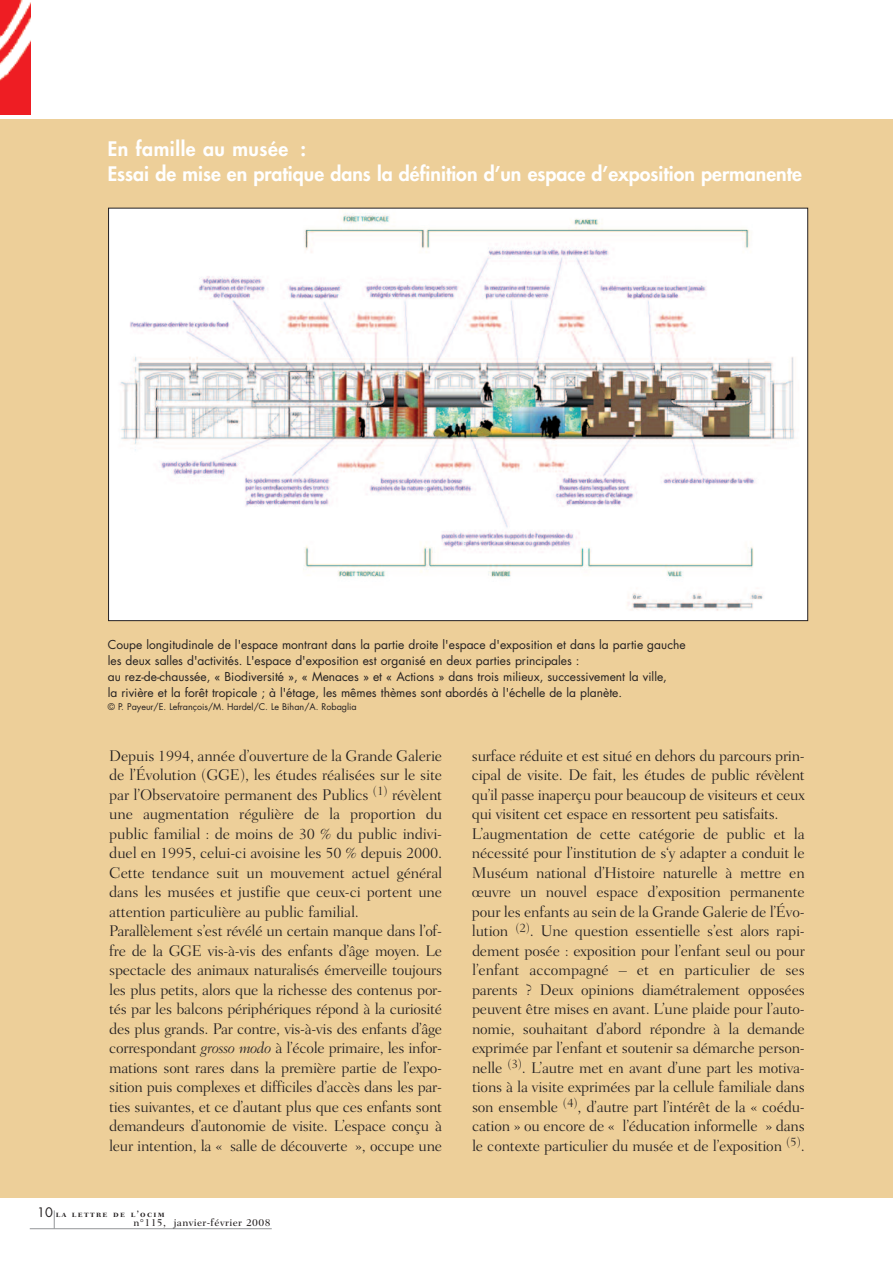
<style>
.page{position:relative;width:893px;height:1263px;background:#fff}
.page>*{position:absolute;margin:0;border:0;box-sizing:border-box;transform-origin:0 0}
.t1{font:800 19.5px/25.5px "Futura";color:#fff}
.t2{font:300 15.75px/19.5px "Fairfield LH";letter-spacing:-.015em;color:#231f20}
.t3{font:12px/15.8px "Futura";color:#231f20}
.t4{font:500 10.5px "Fairfield LH";letter-spacing:.04em;color:#231f20}
.t5{font:9px "Futura";color:#231f20}
.t6{font:9px "Fairfield LH Bold SC";letter-spacing:.15em;color:#231f20}
.s1{font-style:italic}
.s2{font-family:"Futura";font-size:12.75px}
</style>
<div class="page">
<svg style="left:54px;top:1210px;width:1px;height:18px"></svg>
<hr style="left:30px;top:1228px;width:242px;height:1px;background:#939598">
<img style="left:0;top:0;width:30px;height:114px">
<div style="left:0;top:119px;width:893px;height:1078px;background:#edcf99"></div>
<img style="left:110px;top:210px;width:694px;height:409px">
<p class="t1" style="left:108px;top:137px;width:696px">En famille au musée :<br>Essai de mise en pratique dans la définition d’un espace d’exposition permanente</p>
<p class="t3" style="left:108px;top:638px;width:579px">Coupe longitudinale de l'espace montrant dans la partie droite l'espace d'exposition et dans la partie gauche les deux salles d'activités. L'espace d'exposition est organisé en deux parties principales :<br>au rez-de-chaussée, « Biodiversité », « Menaces » et « Actions » dans trois milieux, successivement la ville,<br>la rivière et la forêt tropicale ; à l'étage, les mêmes thèmes sont abordés à l'échelle de la planète.</p>
<p class="t5" style="left:108px;top:702px;width:250px">© P. Payeur/E. Lefrançois/M. Hardel/C. Le Bihan/A. Robaglia</p>
<p class="t2" style="left:109px;top:747px;width:335px">Depuis 1994, année d’ouverture de la Grande Galerie de l’Évolution (GGE), les études réalisées sur le site par l’Observatoire permanent des Publics <sup>(1)</sup> révèlent une augmentation régulière de la proportion du public familial : de moins de 30 % du public indivi&shy;duel en 1995, celui-ci avoisine les 50 % depuis 2000.<br>Cette tendance suit un mouvement actuel général dans les musées et justifie que ceux-ci portent une attention particulière au public familial.<br>Parallèlement s’est révélé un certain manque dans l’of&shy;fre de la GGE vis-à-vis des enfants d’âge moyen. Le spectacle des animaux naturalisés émerveille toujours les plus petits, alors que la richesse des contenus por&shy;tés par les balcons périphériques répond à la curiosité des plus grands. Par contre, vis-à-vis des enfants d’âge correspondant <span class="s1">grosso modo</span> à l’école primaire, les infor&shy;mations sont rares dans la première partie de l’expo&shy;sition puis complexes et difficiles d’accès dans les par&shy;ties suivantes, et ce d’autant plus que ces enfants sont demandeurs d’autonomie de visite. L’espace conçu à leur intention, la « salle de découverte », occupe une</p>
<p class="t2" style="left:472px;top:747px;width:335px">surface réduite et est situé en dehors du parcours prin&shy;cipal de visite. De fait, les études de public révèlent qu’il passe inaperçu pour beaucoup de visiteurs et ceux qui visitent cet espace en ressortent peu satisfaits.<br>L’augmentation de cette catégorie de public et la nécessité pour l’institution de s‘y adapter a conduit le Muséum national d’Histoire naturelle à mettre en œuvre un nouvel espace d’exposition permanente pour les enfants au sein de la Grande Galerie de l’Évo&shy;lution <sup>(2)</sup>. Une question essentielle s’est alors rapi&shy;dement posée : exposition pour l’enfant seul ou pour l’enfant accompagné – et en particulier de ses parents ? Deux opinions diamétralement opposées peuvent être mises en avant. L’une plaide pour l’auto&shy;nomie, souhaitant d’abord répondre à la demande exprimée par l’enfant et soutenir sa démarche person&shy;nelle <sup>(3)</sup>. L’autre met en avant d’une part les motiva&shy;tions à la visite exprimées par la cellule familiale dans son ensemble <sup>(4)</sup>, d’autre part l’intérêt de la « coédu&shy;cation » ou encore de « l’éducation informelle » dans le contexte particulier du musée et de l’exposition <sup>(5)</sup>.</p>
<p class="t6" style="left:37px;top:1210px;width:129px"><span class="s2">10</span> la lettre de l’ocim</p>
<p class="t4" style="left:133px;top:1218px;width:139px">n°115, janvier-février 2008</p>
</div>
